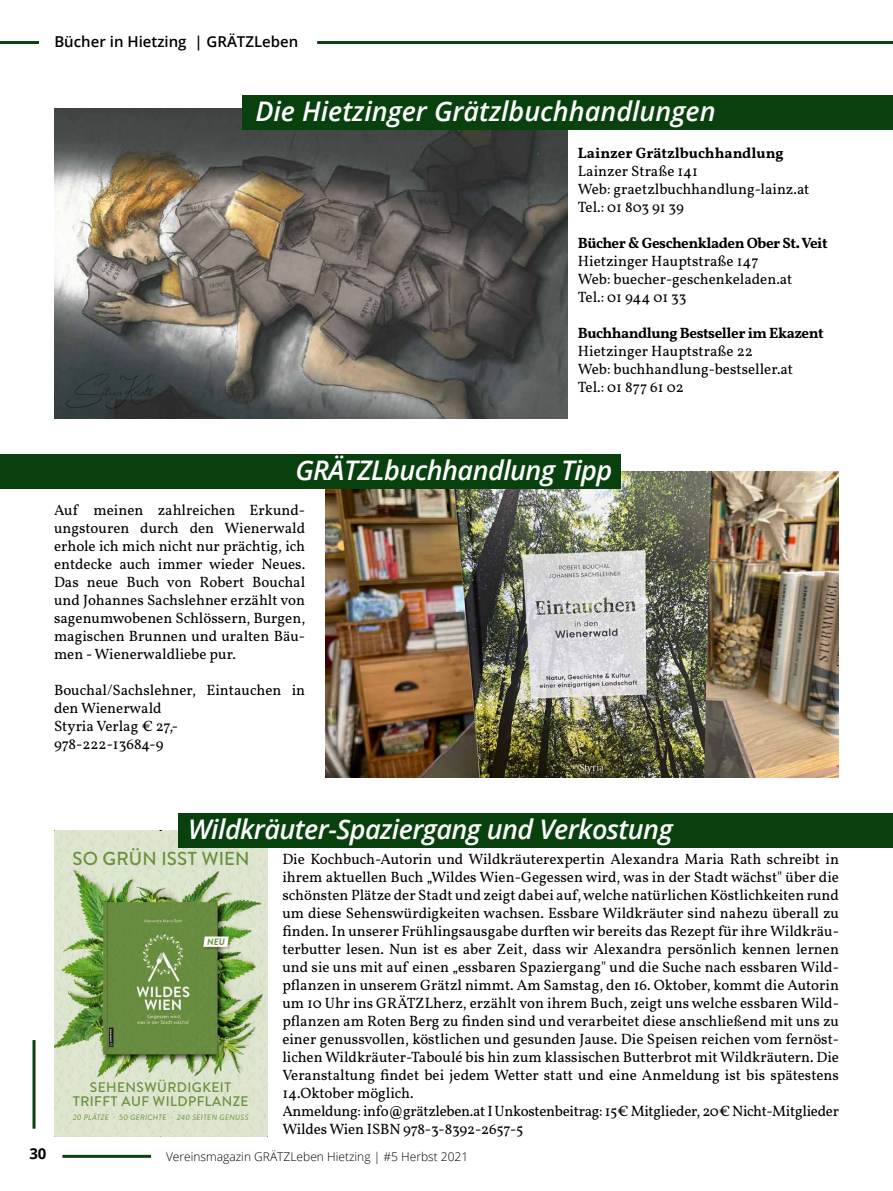
<style>
.page{position:relative;width:893px;height:1191px;background:#fff}
.page>*{position:absolute;margin:0;border:0;box-sizing:border-box;transform-origin:0 0}
.t1{font:italic 600 27px "Open Sans";letter-spacing:-.02em;color:#fff}
.t2{font:italic 600 27px "Open Sans";color:#fff}
.t3{font:500 18.75px "Brandon Text";letter-spacing:.01em;color:#6a903f}
.t4{font:15px/18px "Vollkorn";color:#000}
.t5{font:700 15px "Vollkorn";letter-spacing:-.03em;color:#000}
.t6{font:600 15px "Open Sans";color:#000}
.t7{font:700 15px "Vollkorn";color:#000}
.t8{font:700 15px "Open Sans";color:#000}
.t9{font:500 13.8px/14.2px "Brandon Text";letter-spacing:.03em;color:#6a903f;text-align:center}
.t10{font:300 12px "Open Sans";color:#000}
.t11{font:italic 700 9.3px "Brandon Text";color:#6a903f}
.t12{font:italic 7.8px "Brandon Text";letter-spacing:.04em;color:#6a903f}
</style>
<div class="page">
<hr style="left:0;top:41px;width:39px;height:3px;background:#08410e">
<hr style="left:62px;top:1154px;width:89px;height:3px;background:#08410e">
<hr style="left:33px;top:1040px;width:3px;height:88px;background:#08410e">
<hr style="left:317px;top:41px;width:576px;height:3px;background:#08410e">
<img style="left:54px;top:108px;width:514px;height:311px">
<img style="left:54px;top:830px;width:213px;height:307px">
<div style="left:204px;top:936px;width:28px;height:13px;background:#000;opacity:.2"></div>
<svg style="left:203px;top:936px;width:26px;height:11px"></svg>
<img style="left:325px;top:472px;width:514px;height:306px">
<div style="left:179px;top:813px;width:714px;height:34px;background:#08410e"></div>
<div style="left:0;top:455px;width:621px;height:34px;background:#08410e"></div>
<div style="left:242px;top:96px;width:651px;height:34px;background:#08410e"></div>
<img style="left:63px;top:372px;width:102px;height:40px">
<p class="t6" style="left:54px;top:31px;width:245px">Bücher in Hietzing | GRÄTZLeben</p>
<h1 class="t2" style="left:255px;top:93px;width:462px">Die Hietzinger Grätzlbuchhandlungen</h1>
<p class="t7" style="left:578px;top:142px;width:207px">Lainzer Grätzlbuchhandlung</p>
<p class="t4" style="left:578px;top:161px;width:233px">Lainzer Straße 141<br>Web: graetzlbuchhandlung-lainz.at<br>Tel.: 01 803 91 39</p>
<p class="t5" style="left:578px;top:232px;width:251px">Bücher &amp; Geschenkladen Ober St. Veit</p>
<p class="t4" style="left:578px;top:251px;width:216px">Hietzinger Hauptstraße 147<br>Web: buecher-geschenkeladen.at<br>Tel.: 01 944 01 33</p>
<p class="t5" style="left:578px;top:322px;width:247px">Buchhandlung Bestseller im Ekazent</p>
<p class="t4" style="left:578px;top:341px;width:217px">Hietzinger Hauptstraße 22<br>Web: buchhandlung-bestseller.at<br>Tel.: 01 877 61 02</p>
<h1 class="t1" style="left:295px;top:451px;width:318px">GRÄTZLbuchhandlung Tipp</h1>
<p class="t4" style="left:54px;top:500px;width:253px;text-align:justify">Auf meinen zahlreichen Erkund&shy;ungstouren durch den Wienerwald erhole ich mich nicht nur prächtig, ich entdecke auch immer wieder Neues.<br>Das neue Buch von Robert Bouchal und Johannes Sachslehner erzählt von sagenumwobenen Schlössern, Burgen, magischen Brunnen und uralten Bäu&shy;men - Wienerwaldliebe pur.</p>
<p class="t4" style="left:54px;top:680px;width:253px">Bouchal/Sachslehner, Eintauchen in den Wienerwald<br>Styria Verlag € 27,-<br>978-222-13684-9</p>
<h1 class="t1" style="left:188px;top:810px;width:486px">Wildkräuter-Spaziergang und Verkostung</h1>
<p class="t3" style="left:72px;top:846px;width:179px">SO GRÜN ISST WIEN</p>
<p class="t11" style="left:207px;top:935px;width:20px">NEU</p>
<p class="t9" style="left:73px;top:1079px;width:177px">SEHENSWÜRDIGKEIT<br>TRIFFT AUF WILDPFLANZE</p>
<p class="t12" style="left:73px;top:1112px;width:177px">20 PLÄTZE · 50 GERICHTE · 240 SEITEN GENUSS</p>
<p class="t4" style="left:282px;top:849px;width:558px">Die Kochbuch-Autorin und Wildkräuterexpertin Alexandra Maria Rath schreibt in ihrem aktuellen Buch „Wildes Wien-Gegessen wird, was in der Stadt wächst" über die schönsten Plätze der Stadt und zeigt dabei auf, welche natürlichen Köstlichkeiten rund um diese Sehenswürdigkeiten wachsen. Essbare Wildkräuter sind nahezu überall zu finden. In unserer Frühlingsausgabe durften wir bereits das Rezept für ihre Wildkräu&shy;terbutter lesen. Nun ist es aber Zeit, dass wir Alexandra persönlich kennen lernen und sie uns mit auf einen „essbaren Spaziergang" und die Suche nach essbaren Wild&shy;pflanzen in unserem Grätzl nimmt. Am Samstag, den 16. Oktober, kommt die Autorin um 10 Uhr ins GRÄTZLherz, erzählt von ihrem Buch, zeigt uns welche essbaren Wild&shy;pflanzen am Roten Berg zu finden sind und verarbeitet diese anschließend mit uns zu einer genussvollen, köstlichen und gesunden Jause. Die Speisen reichen vom fernöst&shy;lichen Wildkräuter-Taboulé bis hin zum klassischen Butterbrot mit Wildkräutern. Die Veranstaltung findet bei jedem Wetter statt und eine Anmeldung ist bis spätestens 14.Oktober möglich.<br>Anmeldung: info@grätzleben.at I Unkostenbeitrag: 15€ Mitglieder, 20€ Nicht-Mitglieder Wildes Wien ISBN 978-3-8392-2657-5</p>
<p class="t8" style="left:29px;top:1142px;width:19px">30</p>
<p class="t10" style="left:166px;top:1148px;width:304px">Vereinsmagazin GRÄTZLeben Hietzing | #5 Herbst 2021</p>
</div>
